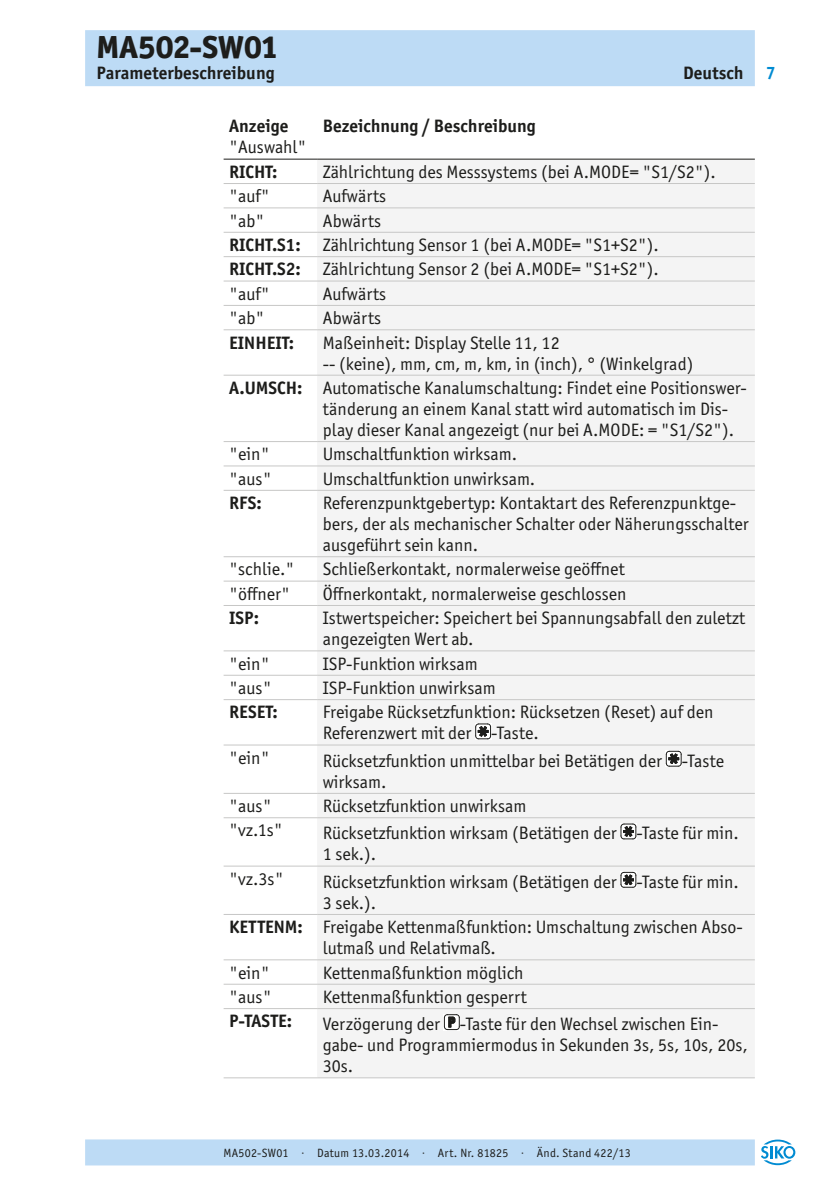
<style>
.page{position:relative;width:840px;height:1191px;background:#fff}
.page>*{position:absolute;margin:0;border:0;box-sizing:border-box;transform-origin:0 0}
.t1{font:800 32px "Officina Sans ITC Pro";color:#1d1d1b}
._05__Book{font:18px/21px "Officina Sans ITC Pro";color:#1d1d1b}
._05__Bold{font:700 18px "Officina Sans ITC Pro";color:#1d1d1b}
.t2{font:700 18px "Officina Sans ITC Pro";color:#008bd2}
.t3{font:12px "Officina Sans ITC Pro";letter-spacing:.02em;color:#1d1d1b}
</style>
<div class="page">
<div style="left:85px;top:30px;width:669px;height:56px;background:#bddbf5"></div>
<div style="left:85px;top:1139px;width:669px;height:26px;background:#bddbf5"></div>
<svg style="left:761px;top:1139px;width:33px;height:26px"></svg>
<div style="left:317px;top:160px;width:437px;height:917px;background:#f4f4f4"></div>
<hr style="left:317px;top:159px;width:437px;height:1px;background:#1d1d1b">
<hr style="left:223px;top:793px;width:94px;height:1px;background:#c7c7c6">
<hr style="left:317px;top:793px;width:437px;height:1px;background:#c7c7c6">
<hr style="left:223px;top:159px;width:94px;height:1px;background:#1d1d1b">
<hr style="left:223px;top:183px;width:94px;height:1px;background:#c7c7c6">
<hr style="left:317px;top:183px;width:437px;height:1px;background:#c7c7c6">
<hr style="left:223px;top:207px;width:94px;height:1px;background:#c7c7c6">
<hr style="left:317px;top:207px;width:437px;height:1px;background:#c7c7c6">
<hr style="left:223px;top:232px;width:94px;height:1px;background:#c7c7c6">
<hr style="left:317px;top:232px;width:437px;height:1px;background:#c7c7c6">
<hr style="left:223px;top:256px;width:94px;height:1px;background:#c7c7c6">
<hr style="left:317px;top:256px;width:437px;height:1px;background:#c7c7c6">
<hr style="left:223px;top:281px;width:94px;height:1px;background:#c7c7c6">
<hr style="left:317px;top:281px;width:437px;height:1px;background:#c7c7c6">
<hr style="left:223px;top:305px;width:94px;height:1px;background:#c7c7c6">
<hr style="left:317px;top:305px;width:437px;height:1px;background:#c7c7c6">
<hr style="left:223px;top:329px;width:94px;height:1px;background:#c7c7c6">
<hr style="left:317px;top:329px;width:437px;height:1px;background:#c7c7c6">
<hr style="left:223px;top:375px;width:94px;height:1px;background:#c7c7c6">
<hr style="left:317px;top:375px;width:437px;height:1px;background:#c7c7c6">
<hr style="left:223px;top:441px;width:94px;height:1px;background:#c7c7c6">
<hr style="left:317px;top:441px;width:437px;height:1px;background:#c7c7c6">
<hr style="left:223px;top:465px;width:94px;height:1px;background:#c7c7c6">
<hr style="left:317px;top:465px;width:437px;height:1px;background:#c7c7c6">
<hr style="left:223px;top:490px;width:94px;height:1px;background:#c7c7c6">
<hr style="left:317px;top:490px;width:437px;height:1px;background:#c7c7c6">
<hr style="left:223px;top:556px;width:94px;height:1px;background:#c7c7c6">
<hr style="left:317px;top:556px;width:437px;height:1px;background:#c7c7c6">
<hr style="left:223px;top:580px;width:94px;height:1px;background:#c7c7c6">
<hr style="left:317px;top:580px;width:437px;height:1px;background:#c7c7c6">
<hr style="left:223px;top:605px;width:94px;height:1px;background:#c7c7c6">
<hr style="left:317px;top:605px;width:437px;height:1px;background:#c7c7c6">
<hr style="left:223px;top:650px;width:94px;height:1px;background:#c7c7c6">
<hr style="left:317px;top:650px;width:437px;height:1px;background:#c7c7c6">
<hr style="left:223px;top:675px;width:94px;height:1px;background:#c7c7c6">
<hr style="left:317px;top:675px;width:437px;height:1px;background:#c7c7c6">
<hr style="left:223px;top:699px;width:94px;height:1px;background:#c7c7c6">
<hr style="left:317px;top:699px;width:437px;height:1px;background:#c7c7c6">
<hr style="left:223px;top:744px;width:94px;height:1px;background:#c7c7c6">
<hr style="left:317px;top:744px;width:437px;height:1px;background:#c7c7c6">
<hr style="left:223px;top:817px;width:94px;height:1px;background:#c7c7c6">
<hr style="left:317px;top:817px;width:437px;height:1px;background:#c7c7c6">
<hr style="left:223px;top:865px;width:94px;height:1px;background:#c7c7c6">
<hr style="left:317px;top:865px;width:437px;height:1px;background:#c7c7c6">
<hr style="left:223px;top:914px;width:94px;height:1px;background:#c7c7c6">
<hr style="left:317px;top:914px;width:437px;height:1px;background:#c7c7c6">
<hr style="left:223px;top:959px;width:94px;height:1px;background:#c7c7c6">
<hr style="left:317px;top:959px;width:437px;height:1px;background:#c7c7c6">
<hr style="left:223px;top:983px;width:94px;height:1px;background:#c7c7c6">
<hr style="left:317px;top:983px;width:437px;height:1px;background:#c7c7c6">
<hr style="left:223px;top:1008px;width:94px;height:1px;background:#c7c7c6">
<hr style="left:317px;top:1008px;width:437px;height:1px;background:#c7c7c6">
<hr style="left:223px;top:1077px;width:94px;height:1px;background:#c7c7c6">
<hr style="left:317px;top:1077px;width:437px;height:1px;background:#c7c7c6">
<svg style="left:475px;top:723px;width:16px;height:16px"></svg>
<svg style="left:665px;top:750px;width:16px;height:17px"></svg>
<svg style="left:619px;top:823px;width:17px;height:16px"></svg>
<svg style="left:619px;top:871px;width:17px;height:17px"></svg>
<svg style="left:443px;top:1014px;width:16px;height:16px"></svg>
<h1 class="t1" style="left:96px;top:26px;width:181px">MA502-SW01</h1>
<p class="_05__Bold" style="left:96px;top:62px;width:180px">Parameterbeschreibung</p>
<p class="_05__Bold" style="left:682px;top:62px;width:62px">Deutsch</p>
<p class="_05__Bold" style="left:229px;top:115px;width:60px">Anzeige</p>
<p class="_05__Book" style="left:229px;top:136px;width:79px">"Auswahl"</p>
<p class="_05__Bold" style="left:322px;top:115px;width:214px">Bezeichnung / Beschreibung</p>
<p class="_05__Bold" style="left:229px;top:160px;width:50px">RICHT:</p>
<p class="_05__Book" style="left:322px;top:161px;width:394px">Zählrichtung des Messsystems (bei A.MODE= "S1/S2").</p>
<p class="_05__Book" style="left:229px;top:186px;width:42px">"auf"</p>
<p class="_05__Book" style="left:322px;top:186px;width:65px">Aufwärts</p>
<p class="_05__Book" style="left:229px;top:210px;width:37px">"ab"</p>
<p class="_05__Book" style="left:322px;top:210px;width:60px">Abwärts</p>
<p class="_05__Bold" style="left:229px;top:234px;width:73px">RICHT.S1:</p>
<p class="_05__Book" style="left:322px;top:234px;width:337px">Zählrichtung Sensor 1 (bei A.MODE= "S1+S2").</p>
<p class="_05__Bold" style="left:229px;top:258px;width:73px">RICHT.S2:</p>
<p class="_05__Book" style="left:322px;top:259px;width:337px">Zählrichtung Sensor 2 (bei A.MODE= "S1+S2").</p>
<p class="_05__Book" style="left:229px;top:283px;width:42px">"auf"</p>
<p class="_05__Book" style="left:322px;top:283px;width:65px">Aufwärts</p>
<p class="_05__Book" style="left:229px;top:307px;width:37px">"ab"</p>
<p class="_05__Book" style="left:322px;top:307px;width:60px">Abwärts</p>
<p class="_05__Bold" style="left:229px;top:331px;width:66px">EINHEIT:</p>
<p class="_05__Book" style="left:322px;top:332px;width:238px">Maßeinheit: Display Stelle 11, 12</p>
<p class="_05__Book" style="left:322px;top:353px;width:372px">-- (keine), mm, cm, m, km, in (inch), ° (Winkelgrad)</p>
<p class="_05__Bold" style="left:229px;top:376px;width:75px">A.UMSCH:</p>
<p class="_05__Book" style="left:322px;top:377px;width:425px">Automatische Kanalumschaltung: Findet eine Positionswer&shy;tänderung an einem Kanal statt wird automatisch im Dis&shy;play dieser Kanal angezeigt (nur bei A.MODE: = "S1/S2").</p>
<p class="_05__Book" style="left:229px;top:443px;width:42px">"ein"</p>
<p class="_05__Book" style="left:322px;top:443px;width:196px">Umschaltfunktion wirksam.</p>
<p class="_05__Book" style="left:229px;top:468px;width:44px">"aus"</p>
<p class="_05__Book" style="left:322px;top:468px;width:214px">Umschaltfunktion unwirksam.</p>
<p class="_05__Bold" style="left:229px;top:492px;width:34px">RFS:</p>
<p class="_05__Book" style="left:322px;top:492px;width:427px">Referenzpunktgebertyp: Kontaktart des Referenzpunktge&shy;bers, der als mechanischer Schalter oder Näherungsschalter ausgeführt sein kann.</p>
<p class="_05__Book" style="left:229px;top:559px;width:67px">"schlie."</p>
<p class="_05__Book" style="left:322px;top:559px;width:303px">Schließerkontakt, normalerweise geöffnet</p>
<p class="_05__Book" style="left:229px;top:583px;width:62px">"öffner"</p>
<p class="_05__Book" style="left:322px;top:583px;width:305px">Öffnerkontakt, normalerweise geschlossen</p>
<p class="_05__Bold" style="left:229px;top:607px;width:31px">ISP:</p>
<p class="_05__Book" style="left:322px;top:607px;width:423px">Istwertspeicher: Speichert bei Spannungsabfall den zuletzt angezeigten Wert ab.</p>
<p class="_05__Book" style="left:229px;top:653px;width:42px">"ein"</p>
<p class="_05__Book" style="left:322px;top:653px;width:156px">ISP-Funktion wirksam</p>
<p class="_05__Book" style="left:229px;top:677px;width:44px">"aus"</p>
<p class="_05__Book" style="left:322px;top:677px;width:174px">ISP-Funktion unwirksam</p>
<p class="_05__Bold" style="left:229px;top:701px;width:50px">RESET:</p>
<p class="_05__Book" style="left:322px;top:701px;width:392px">Freigabe Rücksetzfunktion: Rücksetzen (Reset) auf den<br>Referenzwert mit der -Taste.</p>
<p class="_05__Book" style="left:229px;top:747px;width:42px">"ein"</p>
<p class="_05__Book" style="left:322px;top:750px;width:402px">Rücksetzfunktion unmittelbar bei Betätigen der -Taste wirksam.</p>
<p class="_05__Book" style="left:229px;top:795px;width:44px">"aus"</p>
<p class="_05__Book" style="left:322px;top:795px;width:205px">Rücksetzfunktion unwirksam</p>
<p class="_05__Book" style="left:229px;top:820px;width:55px">"vz.1s"</p>
<p class="_05__Book" style="left:322px;top:822px;width:417px">Rücksetzfunktion wirksam (Betätigen der -Taste für min.<br>1 sek.).</p>
<p class="_05__Book" style="left:229px;top:868px;width:56px">"vz.3s"</p>
<p class="_05__Book" style="left:322px;top:871px;width:417px">Rücksetzfunktion wirksam (Betätigen der -Taste für min.<br>3 sek.).</p>
<p class="_05__Bold" style="left:229px;top:916px;width:75px">KETTENM:</p>
<p class="_05__Book" style="left:322px;top:916px;width:421px">Freigabe Kettenmaßfunktion: Umschaltung zwischen Abso&shy;lutmaß und Relativmaß.</p>
<p class="_05__Book" style="left:229px;top:962px;width:42px">"ein"</p>
<p class="_05__Book" style="left:322px;top:962px;width:202px">Kettenmaßfunktion möglich</p>
<p class="_05__Book" style="left:229px;top:986px;width:44px">"aus"</p>
<p class="_05__Book" style="left:322px;top:986px;width:205px">Kettenmaßfunktion gesperrt</p>
<p class="_05__Bold" style="left:229px;top:1010px;width:64px">P-TASTE:</p>
<p class="_05__Book" style="left:322px;top:1013px;width:426px">Verzögerung der -Taste für den Wechsel zwischen Ein&shy;gabe- und Programmiermodus in Sekunden 3s, 5s, 10s, 20s,<br>30s.</p>
<p class="t2" style="left:765px;top:62px;width:11px">7</p>
<p class="t3" style="left:223px;top:1145px;width:408px">MA502-SW01 · Datum 13.03.2014 · Art. Nr. 81825 · Änd. Stand 422/13</p>
</div>
